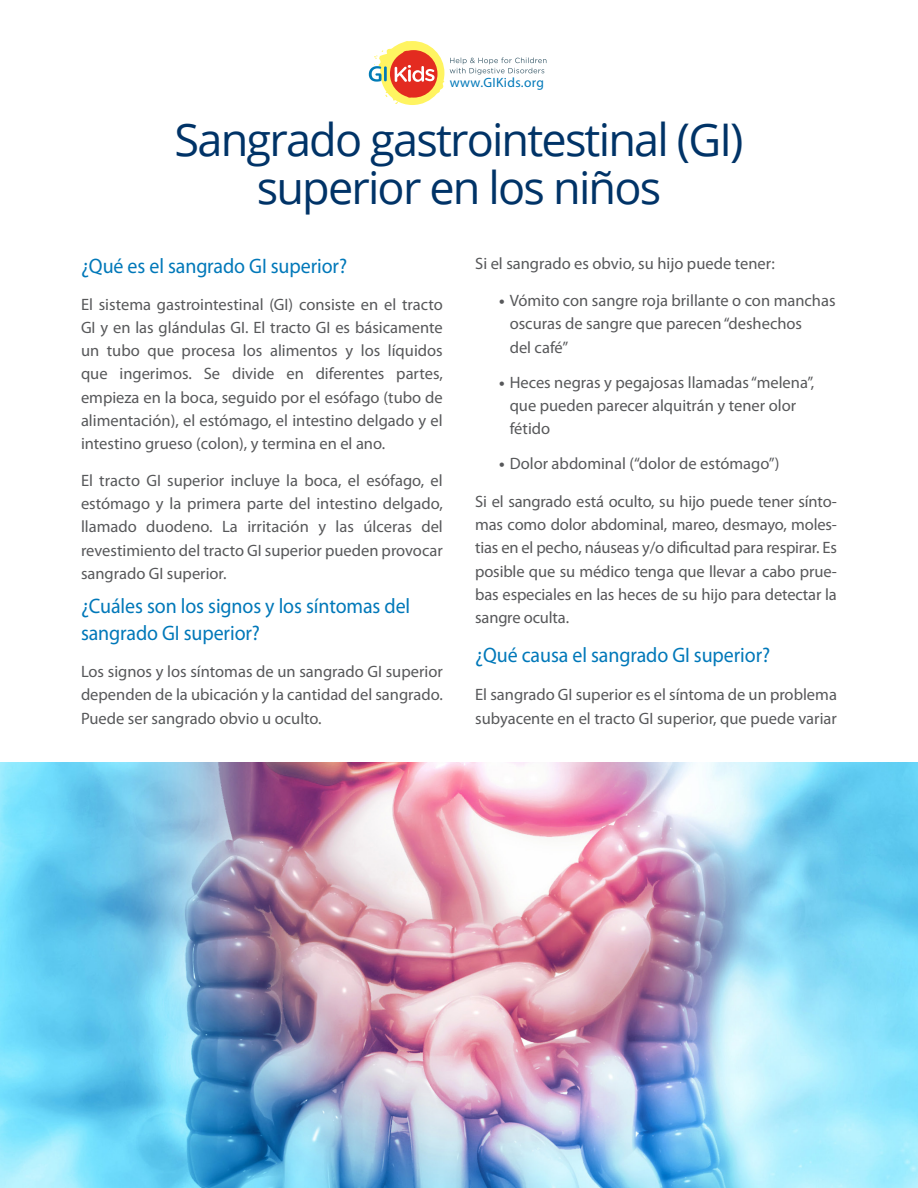
<style>
.page{position:relative;width:918px;height:1188px;background:#fff}
.page>*{position:absolute;margin:0;border:0;box-sizing:border-box;transform-origin:0 0}
.t1{font:45px/48.3px "Open Sans";letter-spacing:-.04em;color:#003367;text-align:center}
.Body{font:21px/27px "Myriad Pro";letter-spacing:-.005em;color:#0078b9;scale:.95 1}
.Body-2{font:16.5px/23.2px "Myriad Pro";color:#57585a;text-align:justify}
.subhead{font:13.5px "Myriad Pro";letter-spacing:.025em;color:#0078b9}
.s1{font-weight:700}
</style>
<div class="page">
<svg style="left:369px;top:41px;width:75px;height:64px"></svg>
<svg style="left:450px;top:57px;width:96px;height:18px"></svg>
<img style="left:0;top:762px;width:918px;height:426px">
<p class="subhead" style="left:450px;top:74px;width:96px">www.GIKids.org</p>
<p class="t1" style="left:175px;top:114px;width:570px">Sangrado gastrointestinal (GI) superior en los niños</p>
<p class="Body" style="left:81px;top:252px;width:282px">¿Qué es el sangrado GI superior?</p>
<p class="Body-2" style="left:81px;top:292px;width:363px">El sistema gastrointestinal (GI) consiste en el tracto GI y en las glándulas GI. El tracto GI es básicamente un tubo que procesa los alimentos y los líquidos que ingerimos. Se divide en diferentes partes, empieza en la boca, seguido por el esófago (tubo de alimentación), el estómago, el intestino delgado y el intestino grueso (colon), y termina en el ano.</p>
<p class="Body-2" style="left:81px;top:468px;width:363px">El tracto GI superior incluye la boca, el esófago, el estómago y la primera parte del intestino delgado, llamado duodeno. La irritación y las úlceras del revestimiento del tracto GI superior pueden provocar sangrado GI superior.</p>
<p class="Body" style="left:81px;top:592px;width:348px">¿Cuáles son los signos y los síntomas del sangrado GI superior?</p>
<p class="Body-2" style="left:81px;top:660px;width:363px">Los signos y los síntomas de un sangrado GI superior dependen de la ubicación y la cantidad del sangrado.<br>Puede ser sangrado obvio u oculto.</p>
<p class="Body-2" style="left:475px;top:252px;width:301px">Si el sangrado es obvio, su hijo puede tener:</p>
<p class="Body-2" style="left:510px;top:289px;width:327px;text-align:left;text-indent:-10px"><span class="s1">•</span> Vómito con sangre roja brillante o con manchas oscuras de sangre que parecen “deshechos<br>del café”</p>
<p class="Body-2" style="left:510px;top:370px;width:306px;text-align:left;text-indent:-10px"><span class="s1">•</span> Heces negras y pegajosas llamadas “melena”, que pueden parecer alquitrán y tener olor fétido</p>
<p class="Body-2" style="left:499px;top:452px;width:282px"><span class="s1">•</span> Dolor abdominal (“dolor de estómago”)</p>
<p class="Body-2" style="left:475px;top:489px;width:363px">Si el sangrado está oculto, su hijo puede tener sínto&shy;mas como dolor abdominal, mareo, desmayo, moles&shy;tias en el pecho, náuseas y/o dificultad para respirar. Es posible que su médico tenga que llevar a cabo prue&shy;bas especiales en las heces de su hijo para detectar la sangre oculta.</p>
<p class="Body" style="left:475px;top:641px;width:312px">¿Qué causa el sangrado GI superior?</p>
<p class="Body-2" style="left:475px;top:683px;width:363px">El sangrado GI superior es el síntoma de un problema subyacente en el tracto GI superior, que puede variar</p>
</div>
